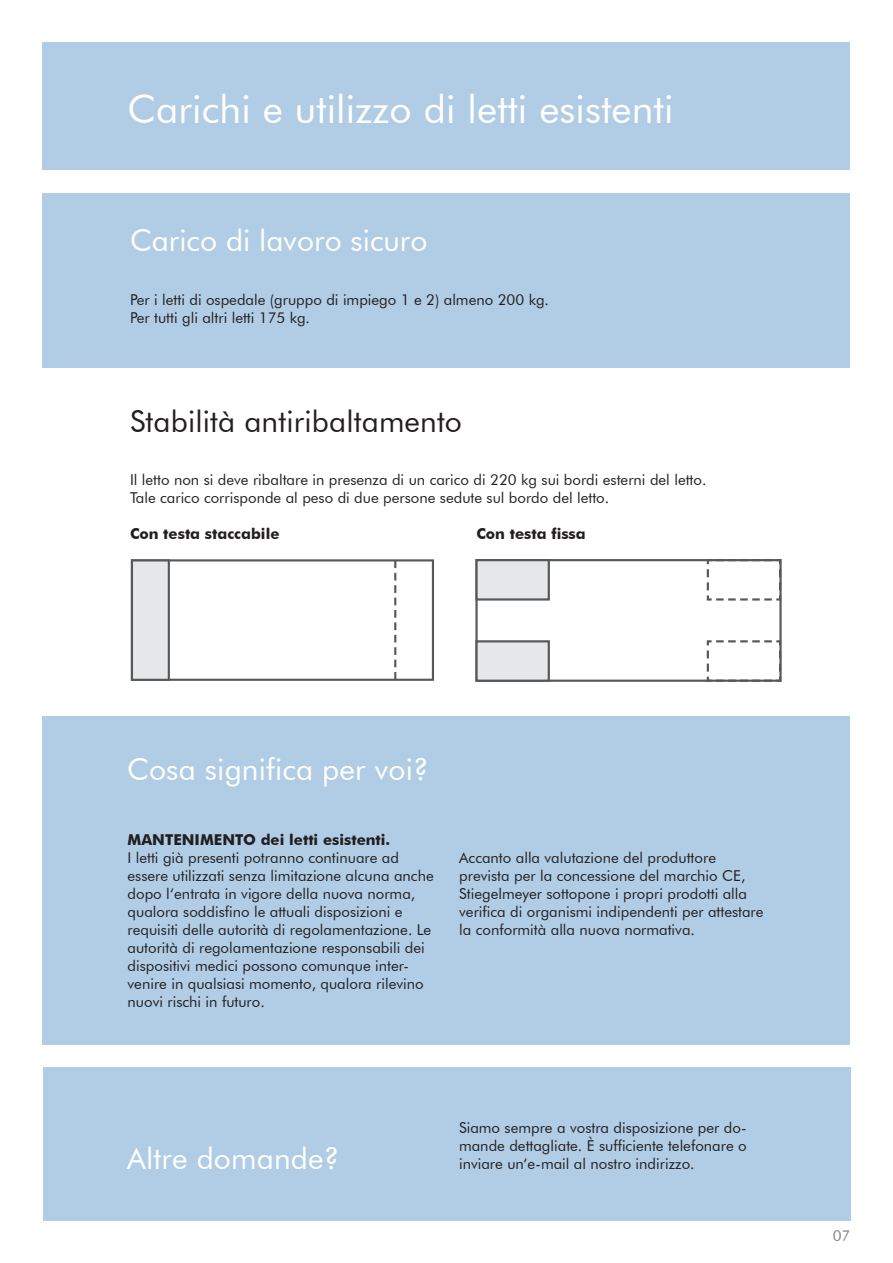
<style>
.page{position:relative;width:893px;height:1263px;background:#fff}
.page>*{position:absolute;margin:0;border:0;box-sizing:border-box;transform-origin:0 0}
.t1{font:39px "Futura BT";letter-spacing:.005em;color:#fff}
.t2{font:30px "Futura BT";letter-spacing:.005em;color:#fff}
.t3{font:30px "Futura BT";letter-spacing:.005em;color:#231f20}
.t4{font:15px/18px "Futura BT";color:#231f20}
.t5{font:700 15px "Futura BT";color:#231f20}
.t6{font:15px "Futura BT";color:#808285}
</style>
<div class="page">
<div style="left:43px;top:193px;width:807px;height:175px;background:#b1cde5"></div>
<div style="left:43px;top:42px;width:807px;height:128px;background:#b1cde5"></div>
<div style="left:43px;top:716px;width:807px;height:328px;background:#b1cde5"></div>
<div style="left:43px;top:1067px;width:808px;height:153px;background:#b1cde5"></div>
<div style="left:131px;top:559px;width:303px;height:122px;border:2px solid #57585a"></div>
<svg style="left:131px;top:559px;width:39px;height:122px"></svg>
<svg style="left:394px;top:560px;width:2px;height:120px"></svg>
<div style="left:475px;top:559px;width:307px;height:123px;border:2px solid #57585a"></div>
<div style="left:475px;top:559px;width:75px;height:41px;background:#e6e7e9;border:2px solid #57585a"></div>
<div style="left:475px;top:640px;width:75px;height:42px;background:#e6e7e9;border:2px solid #57585a"></div>
<svg style="left:706px;top:639px;width:76px;height:43px"></svg>
<svg style="left:706px;top:559px;width:76px;height:43px"></svg>
<h1 class="t1" style="left:128px;top:86px;width:547px">Carichi e utilizzo di letti esistenti</h1>
<h2 class="t2" style="left:130px;top:222px;width:299px">Carico di lavoro sicuro</h2>
<p class="t4" style="left:130px;top:291px;width:420px">Per i letti di ospedale (gruppo di impiego 1 e 2) almeno 200 kg.<br>Per tutti gli altri letti 175 kg.</p>
<h2 class="t3" style="left:130px;top:403px;width:333px">Stabilità antiribaltamento</h2>
<p class="t4" style="left:130px;top:471px;width:578px">Il letto non si deve ribaltare in presenza di un carico di 220 kg sui bordi esterni del letto.<br>Tale carico corrisponde al peso di due persone sedute sul bordo del letto.</p>
<p class="t5" style="left:130px;top:525px;width:151px">Con testa staccabile</p>
<p class="t5" style="left:477px;top:525px;width:111px">Con testa fissa</p>
<h2 class="t2" style="left:127px;top:751px;width:303px">Cosa significa per voi?</h2>
<p class="t5" style="left:128px;top:831px;width:13px">Man</p>
<p class="t5" style="left:165px;top:831px;width:227px">ten imento dei letti esistenti.</p>
<p class="t4" style="left:128px;top:849px;width:308px">I letti già presenti potranno continuare ad essere utilizzati senza limitazione alcuna anche dopo l‘entrata in vigore della nuova norma, qualora soddisfino le attuali disposizioni e requisiti delle autorità di regolamentazione. Le autorità di regolamentazione responsabili dei dispositivi medici possono comunque inter&shy;venire in qualsiasi momento, qualora rilevino nuovi rischi in futuro.</p>
<p class="t4" style="left:459px;top:849px;width:306px">Accanto alla valutazione del produttore prevista per la concessione del marchio CE, Stiegelmeyer sottopone i propri prodotti alla verifica di organismi indipendenti per attestare la conformità alla nuova normativa.</p>
<h2 class="t2" style="left:127px;top:1140px;width:214px">Altre domande?</h2>
<p class="t4" style="left:459px;top:1119px;width:289px;text-align:justify">Siamo sempre a vostra disposizione per do&shy;mande dettagliate. È sufficiente telefonare o inviare un‘e-mail al nostro indirizzo.</p>
<p class="t6" style="left:833px;top:1227px;width:19px">07</p>
</div>
